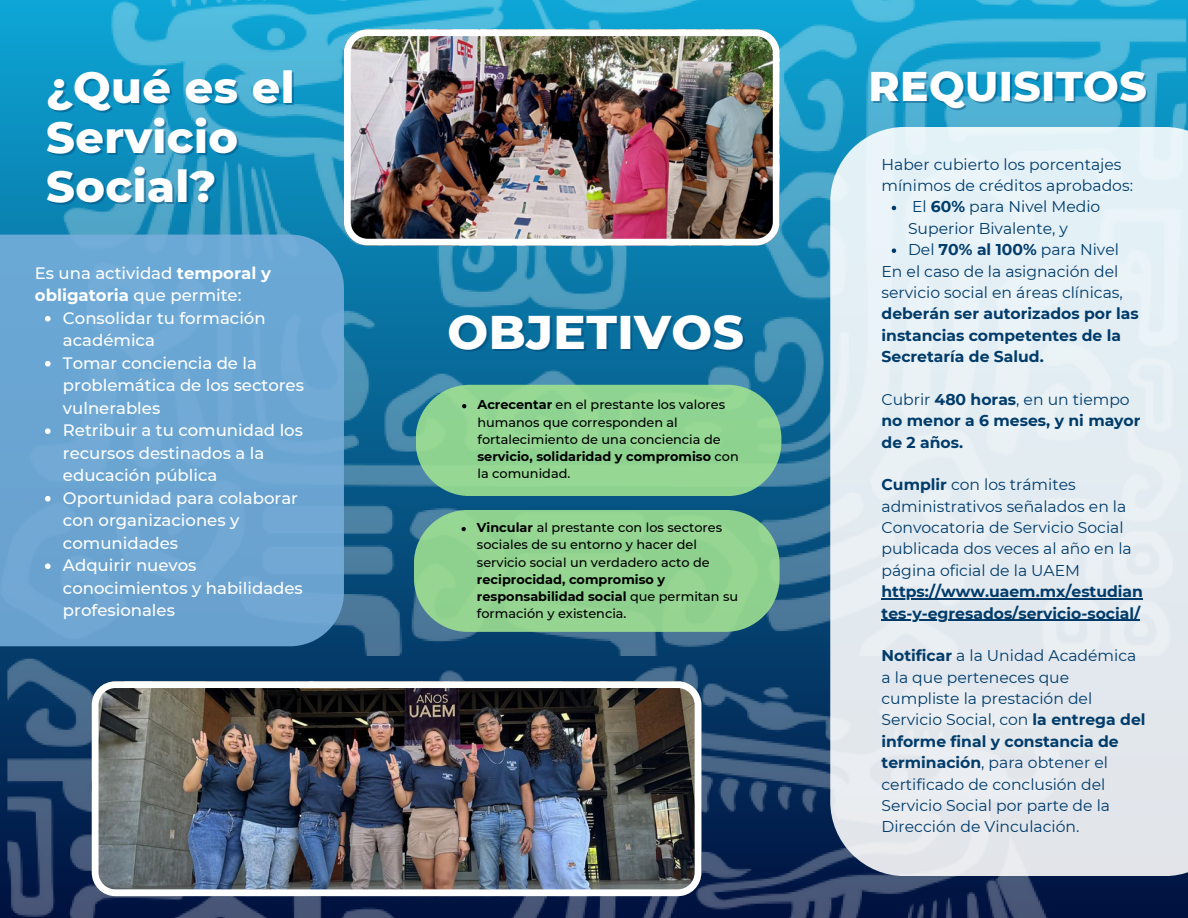
<style>
.page{position:relative;width:1188px;height:918px;background:#fff}
.page>*{position:absolute;margin:0;border:0;box-sizing:border-box;transform-origin:0 0}
.t1{font:800 48.15px "Montserrat";letter-spacing:.01em;color:#fff}
.t2{font:800 44.55px "Montserrat";letter-spacing:.01em;color:#fff}
.t3{font:800 42.3px "Montserrat";letter-spacing:.01em;color:#fff}
.t4{font:500 16.5px/22.5px "Montserrat";color:#fff}
.t5{font:15.6px/21.3px "Montserrat";color:#003b6a}
.t6{font:700 15.6px/21.3px "Montserrat";color:#003b6a}
.t7{font:500 12.9px/17.1px "Montserrat";color:#000}
.t8{font:700 12.9px/17.1px "Montserrat";color:#000}
.s1{font-weight:700}
.s2{font-weight:500}
.s3{font-weight:400}
</style>
<div class="page">
<img style="left:0;top:0;width:1188px;height:655px">
<img style="left:0;top:655px;width:1170px;height:263px">
<img style="left:344px;top:29px;width:435px;height:216px">
<img style="left:92px;top:681px;width:609px;height:215px">
<div style="left:0;top:235px;width:344px;height:411px;background:#6aa7d3"></div>
<div style="left:830px;top:127px;width:358px;height:749px;background:#e3edf2"></div>
<div style="left:416px;top:385px;width:365px;height:111px;background:#90d491;border-radius:54px"></div>
<div style="left:414px;top:510px;width:366px;height:122px;background:#94d591;border-radius:54px"></div>
<svg style="left:45px;top:316px;width:6px;height:6px"></svg>
<svg style="left:45px;top:361px;width:6px;height:6px"></svg>
<svg style="left:45px;top:428px;width:6px;height:6px"></svg>
<svg style="left:45px;top:496px;width:6px;height:6px"></svg>
<svg style="left:45px;top:563px;width:6px;height:6px"></svg>
<svg style="left:892px;top:206px;width:4px;height:4px"></svg>
<svg style="left:892px;top:248px;width:4px;height:5px"></svg>
<hr style="left:882px;top:598px;width:261px;height:1px;background:#003b6a">
<hr style="left:882px;top:620px;width:258px;height:1px;background:#003b6a">
<svg style="left:462px;top:404px;width:4px;height:4px"></svg>
<svg style="left:462px;top:527px;width:4px;height:4px"></svg>
<h2 class="t2" style="left:46px;top:60px;width:250px">¿Qué es el</h2>
<h4 class="t2" style="left:46px;top:110px;width:193px">Servicio</h4>
<p class="t2" style="left:46px;top:159px;width:172px">Social?</p>
<p class="t4" style="left:35px;top:262px;width:238px">Es una actividad <span class="s1">temporal y obligatoria</span> que permite:</p>
<p class="t4" style="left:63px;top:307px;width:204px">Consolidar tu formación académica</p>
<h1 class="t4" style="left:63px;top:352px;width:243px">Tomar conciencia de la problemática de los sectores vulnerables</h1>
<p class="t4" style="left:63px;top:419px;width:242px">Retribuir a tu comunidad los recursos destinados a la educación pública</p>
<p class="t4" style="left:63px;top:487px;width:237px">Oportunidad para colaborar con organizaciones y comunidades</p>
<h3 class="t4" style="left:63px;top:554px;width:241px">Adquirir nuevos conocimientos y habilidades profesionales</h3>
<p class="t1" style="left:448px;top:303px;width:298px">OBJETIVOS</p>
<p class="t7" style="left:477px;top:396px;width:263px"><span class="s1">Acrecentar</span> en el prestante los valores humanos que corresponden al fortalecimiento de una conciencia de <span class="s1">servicio, solidaridad y compromiso</span> con la comunidad.</p>
<p class="t7" style="left:477px;top:519px;width:247px"><span class="s1">Vincular</span> al prestante con los sectores sociales de su entorno y hacer del servicio social un verdadero acto de</p>
<p class="t8" style="left:477px;top:571px;width:263px">reciprocidad, compromiso y responsabilidad social <span class="s2">que permitan su formación y existencia.</span></p>
<p class="t3" style="left:869px;top:60px;width:280px">REQUISITOS</p>
<h5 class="t5" style="left:882px;top:153px;width:253px">Haber cubierto los porcentajes mínimos de créditos aprobados:</h5>
<p class="t5" style="left:908px;top:196px;width:194px">El <span class="s1">60%</span> para Nivel Medio<br>Superior Bivalente, y</p>
<p class="t5" style="left:908px;top:239px;width:212px">Del <span class="s1">70% al 100%</span> para Nivel</p>
<h5 class="t6" style="left:882px;top:260px;width:259px"><span class="s3">En el caso de la asignación del servicio social en áreas clínicas, </span>deberán ser autorizados por las instancias competentes de la<br>Secretaría de Salud.</h5>
<h5 class="t6" style="left:882px;top:389px;width:261px"><span class="s3">Cubrir</span> 480 horas<span class="s3">, en un tiempo </span>no menor a 6 meses, y ni mayor de 2 años.</h5>
<h5 class="t5" style="left:882px;top:474px;width:252px"><span class="s1">Cumplir</span> con los trámites administrativos señalados en la<br>Convocatoria de Servicio Social publicada dos veces al año en la página oficial de la UAEM</h5>
<h5 class="t6" style="left:882px;top:581px;width:263px">https://www.uaem.mx/estudian</h5>
<p class="t6" style="left:882px;top:602px;width:260px">tes-y-egresados/servicio-social/</p>
<p class="t5" style="left:882px;top:645px;width:266px"><span class="s1">Notificar</span> a la Unidad Académica a la que perteneces que cumpliste la prestación del<br>Servicio Social, con <span class="s1">la entrega del informe final y constancia de</span></p>
<p class="t5" style="left:882px;top:752px;width:230px"><span class="s1">terminación</span>, para obtener el certificado de conclusión del<br>Servicio Social por parte de la<br>Dirección de Vinculación.</p>
</div>
